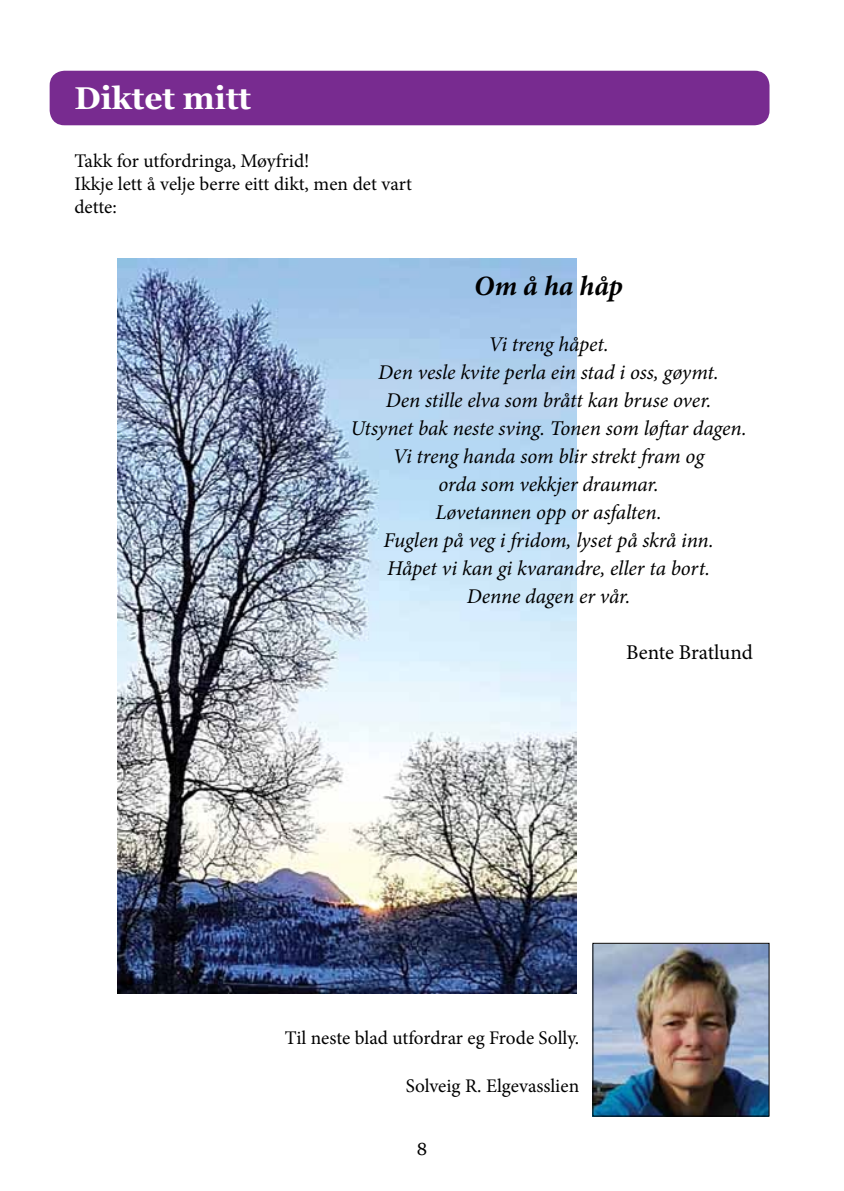
<style>
.page{position:relative;width:844px;height:1191px;background:#fff}
.page>*{position:absolute;margin:0;border:0;box-sizing:border-box;transform-origin:0 0}
.t1{font:700 31.5px "Georgia";color:#fff}
.t2{font:italic 700 28px "Minion Pro";letter-spacing:-.005em;color:#000}
.t3{font:italic 21px/28px "Minion Pro";letter-spacing:-.01em;color:#000;text-align:center}
.t4{font:21px "Minion Pro";color:#000}
.t5{font:19.25px/23.1px "Minion Pro";color:#000}
.t6{font:17.5px "Georgia";color:#000}
</style>
<div class="page">
<div style="left:50px;top:71px;width:719px;height:54px;background:#782b90;border-radius:15px"></div>
<img style="left:117px;top:258px;width:459px;height:735px">
<img style="left:594px;top:945px;width:173px;height:169px">
<div style="left:592px;top:943px;width:177px;height:173px;border:1px solid #000"></div>
<h1 class="t1" style="left:74px;top:75px;width:178px">Diktet mitt</h1>
<p class="t5" style="left:74px;top:149px;width:339px">Takk for utfordringa, Møyfrid!<br>Ikkje lett å velje berre eitt dikt, men det vart dette:</p>
<h2 class="t2" style="left:474px;top:266px;width:150px">Om å ha håp</h2>
<p class="t3" style="left:350px;top:330px;width:397px">Vi treng håpet.<br>Den vesle kvite perla ein stad i oss, gøymt.<br>Den stille elva som brått kan bruse over.<br>Utsynet bak neste sving. Tonen som løftar dagen.<br>Vi treng handa som blir strekt fram og<br>orda som vekkjer draumar.<br>Løvetannen opp or asfalten.<br>Fuglen på veg i fridom, lyset på skrå inn.<br>Håpet vi kan gi kvarandre, eller ta bort.<br>Denne dagen er vår.</p>
<p class="t4" style="left:626px;top:638px;width:128px">Bente Bratlund</p>
<p class="t5" style="left:285px;top:1026px;width:296px">Til neste blad utfordrar eg Frode Solly.</p>
<p class="t5" style="left:405px;top:1074px;width:175px">Solveig R. Elgevasslien</p>
<p class="t6" style="left:416px;top:1136px;width:12px">8</p>
</div>
